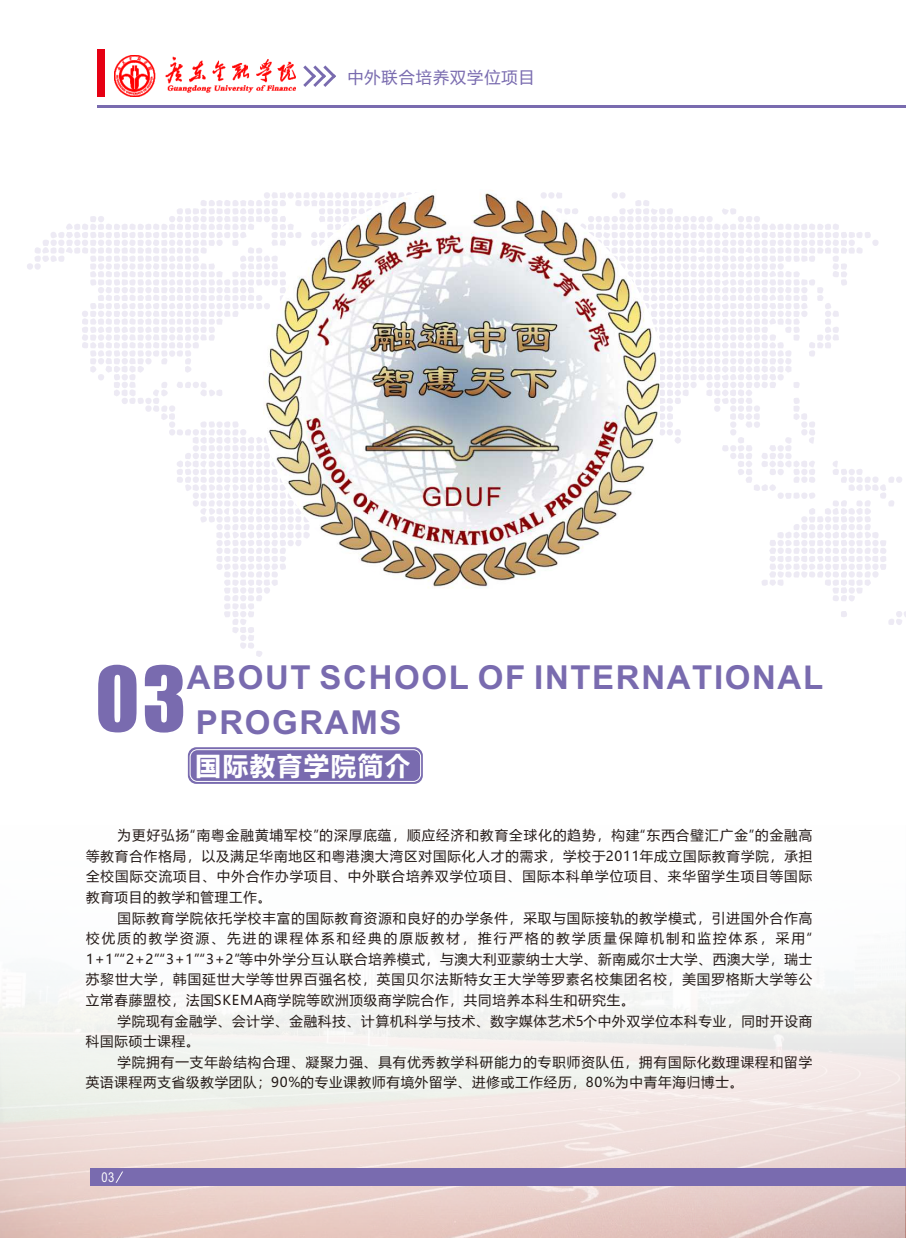
<style>
.page{position:relative;width:906px;height:1238px;background:#fff}
.page>*{position:absolute;margin:0;border:0;box-sizing:border-box;transform-origin:0 0}
.t1{font:82.5px "Impact";color:#796baf}
.t2{font:700 33px/45.3px "Arial";letter-spacing:.05em;color:#796baf}
.t3{font:700 25.5px "Microsoft Ya Hei";letter-spacing:.06em;color:#fff}
.t4{font:16.2px "Microsoft Ya Hei";letter-spacing:.06em;color:#796baf}
.t5{font:13.65px "Arial Narrow";color:#fff}
.t6{font:13.5px/20.5px "Microsoft Ya Hei";letter-spacing:.06em;color:#231916;text-align:justify}
</style>
<div class="page">
<div style="left:97px;top:49px;width:8px;height:48px;background:#e60013"></div>
<svg style="left:303px;top:65px;width:33px;height:22px"></svg>
<hr style="left:98px;top:105px;width:808px;height:3px;background:#796baf">
<svg style="left:27px;top:200px;width:879px;height:457px"></svg>
<img style="left:263px;top:190px;width:396px;height:399px">
<div style="left:188px;top:747px;width:235px;height:36px;background:#796baf;border-radius:9px"></div>
<div style="left:190px;top:749px;width:231px;height:32px;border:1px solid #fff;border-radius:7px"></div>
<img style="left:165px;top:56px;width:130px;height:37px">
<img style="left:114px;top:56px;width:42px;height:40px">
<div style="left:90px;top:1168px;width:816px;height:17px;background:#796baf"></div>
<svg style="left:116px;top:1171px;width:7px;height:11px"></svg>
<p class="t4" style="left:347px;top:70px;width:189px">中外联合培养双学位项目</p>
<h1 class="t1" style="left:95px;top:666px;width:92px">03</h1>
<h2 class="t2" style="left:187px;top:657px;width:638px">ABOUT SCHOOL OF INTERNATIONAL<br>PROGRAMS</h2>
<h3 class="t3" style="left:196px;top:753px;width:216px">国际教育学院简介</h3>
<p class="t6" style="left:86px;top:826px;width:728px;text-indent:31px">为更好弘扬“南粤金融黄埔军校”的深厚底蕴，顺应经济和教育全球化的趋势，构建“东西合璧汇广金”的金融高等教育合作格局，以及满足华南地区和粤港澳大湾区对国际化人才的需求，学校于2011年成立国际教育学院，承担全校国际交流项目、中外合作办学项目、中外联合培养双学位项目、国际本科单学位项目、来华留学生项目等国际教育项目的教学和管理工作。</p>
<p class="t6" style="left:86px;top:908px;width:728px;text-indent:32px">国际教育学院依托学校丰富的国际教育资源和良好的办学条件，采取与国际接轨的教学模式，引进国外合作高校优质的教学资源、先进的课程体系和经典的原版教材，推行严格的教学质量保障机制和监控体系，采用“ 1+1”“2+2”“3+1”“3+2”等中外学分互认联合培养模式，与澳大利亚蒙纳士大学、新南威尔士大学、西澳大学，瑞士苏黎世大学，韩国延世大学等世界百强名校，英国贝尔法斯特女王大学等罗素名校集团名校，美国罗格斯大学等公立常春藤盟校，法国SKEMA商学院等欧洲顶级商学院合作，共同培养本科生和研究生。</p>
<p class="t6" style="left:86px;top:1011px;width:728px;text-indent:31px">学院现有金融学、会计学、金融科技、计算机科学与技术、数字媒体艺术5个中外双学位本科专业，同时开设商科国际硕士课程。</p>
<p class="t6" style="left:86px;top:1052px;width:728px;text-indent:31px">学院拥有一支年龄结构合理、凝聚力强、具有优秀教学科研能力的专职师资队伍，拥有国际化数理课程和留学英语课程两支省级教学团队；90%的专业课教师有境外留学、进修或工作经历，80%为中青年海归博士。</p>
<p class="t5" style="left:101px;top:1171px;width:15px">03</p>
</div>
